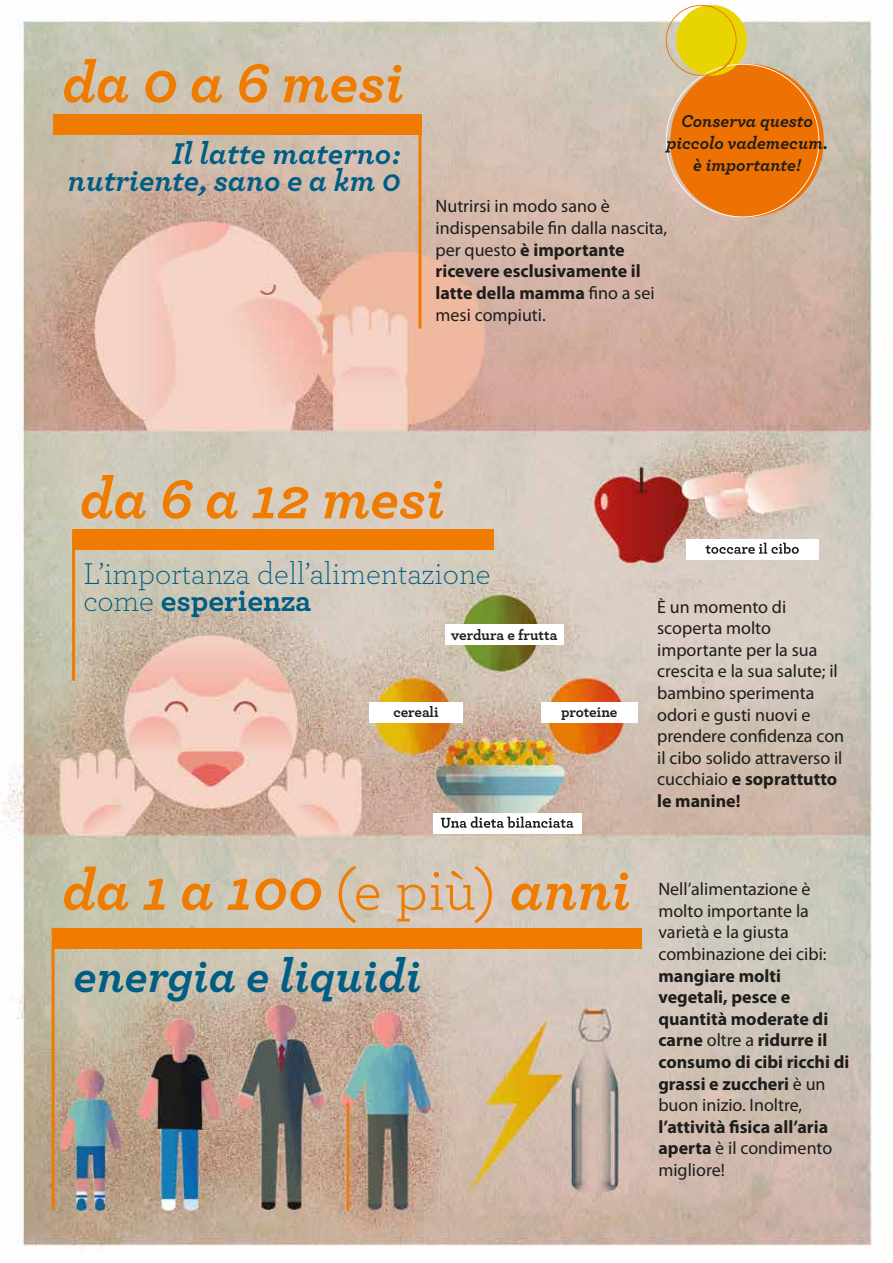
<style>
.page{position:relative;width:893px;height:1263px;background:#fff}
.page>*{position:absolute;margin:0;border:0;box-sizing:border-box;transform-origin:0 0}
.t1{font:italic 700 59.1px "Archer Pro";color:#ef7b00}
.t2{font:italic 700 47.85px "Archer Pro";color:#005d83}
.t3{font:300 31.5px/27px "Archer Pro";color:#005d83}
.t4{font:italic 700 31.5px/27px "Archer Pro";color:#005d83;text-align:right}
.t5{font:18px/21.6px "Myriad Pro";color:#1d1d1b}
.t6{font:700 18px/21.6px "Myriad Pro";color:#1d1d1b}
.t7{font:italic 700 18px/21.6px "Archer Pro";color:#1d1d1b;text-align:center}
.t8{font:700 15.15px "Archer Pro";color:#1d1d1b}
.s1{font-weight:700}
.s2{font-weight:400;font-style:normal}
.s3{font-weight:400}
</style>
<div class="page">
<img style="left:1px;top:4px;width:880px;height:1243px">
<div style="left:53px;top:115px;width:368px;height:20px;background:#ef7b00"></div>
<div style="left:74px;top:529px;width:420px;height:21px;background:#ef7b00"></div>
<hr style="left:418px;top:125px;width:3px;height:204px;background:#ef7b00">
<hr style="left:72px;top:529px;width:3px;height:152px;background:#ef7b00">
<div style="left:53px;top:928px;width:589px;height:20px;background:#ef7b00"></div>
<hr style="left:52px;top:928px;width:3px;height:282px;background:#ef7b00">
<div style="left:445px;top:624px;width:118px;height:21px;background:#fff"></div>
<div style="left:433px;top:813px;width:148px;height:21px;background:#fff"></div>
<svg style="left:441px;top:817px;width:132px;height:11px"></svg>
<div style="left:369px;top:702px;width:94px;height:21px;background:#fff"></div>
<div style="left:541px;top:702px;width:96px;height:21px;background:#fff"></div>
<div style="left:686px;top:539px;width:133px;height:21px;background:#fff"></div>
<svg style="left:705px;top:543px;width:94px;height:11px"></svg>
<svg style="left:666px;top:5px;width:153px;height:212px"></svg>
<h1 class="t1" style="left:62px;top:36px;width:343px">da 0 a 6 mesi</h1>
<h3 class="t4" style="left:68px;top:137px;width:334px">Il latte materno: nutriente, sano e a km 0</h3>
<p class="t7" style="left:666px;top:109px;width:163px">Conserva questo piccolo vademecum. è importante!</p>
<p class="t5" style="left:436px;top:196px;width:233px">Nutrirsi in modo sano è indispensabile fin dalla nascita, per questo <span class="s1">è importante ricevere esclusivamente il latte della mamma</span> fino a sei mesi compiuti.</p>
<h1 class="t1" style="left:80px;top:452px;width:367px">da 6 a 12 mesi</h1>
<h3 class="t3" style="left:83px;top:559px;width:409px">L’importanza dell’alimentazione come <span class="s1">esperienza</span></h3>
<p class="t8" style="left:451px;top:623px;width:108px">verdura e frutta</p>
<p class="t8" style="left:393px;top:700px;width:47px">cereali</p>
<p class="t8" style="left:561px;top:700px;width:58px">proteine</p>
<h1 class="t1" style="left:62px;top:843px;width:570px">da 1 a 100 <span class="s2">(e più)</span> anni</h1>
<h2 class="t2" style="left:74px;top:938px;width:349px">energia e liquidi</h2>
<p class="t5" style="left:657px;top:596px;width:189px">È un momento di scoperta molto importante per la sua crescita e la sua salute; il bambino sperimenta odori e gusti nuovi e prendere confidenza con il cibo solido attraverso il cucchiaio <span class="s1">e soprattutto le manine!</span></p>
<p class="t5" style="left:658px;top:879px;width:170px">Nell’alimentazione è molto importante la varietà e la giusta combinazione dei cibi:</p>
<p class="t6" style="left:658px;top:965px;width:192px">mangiare molti vegetali, pesce e quantità moderate di carne <span class="s3">oltre a</span> ridurre il consumo di cibi ricchi di grassi e zuccheri <span class="s3">è un buon inizio. Inoltre,</span></p>
<p class="t6" style="left:658px;top:1116px;width:175px">l’attività fisica all’aria aperta <span class="s3">è il condimento migliore!</span></p>
</div>
